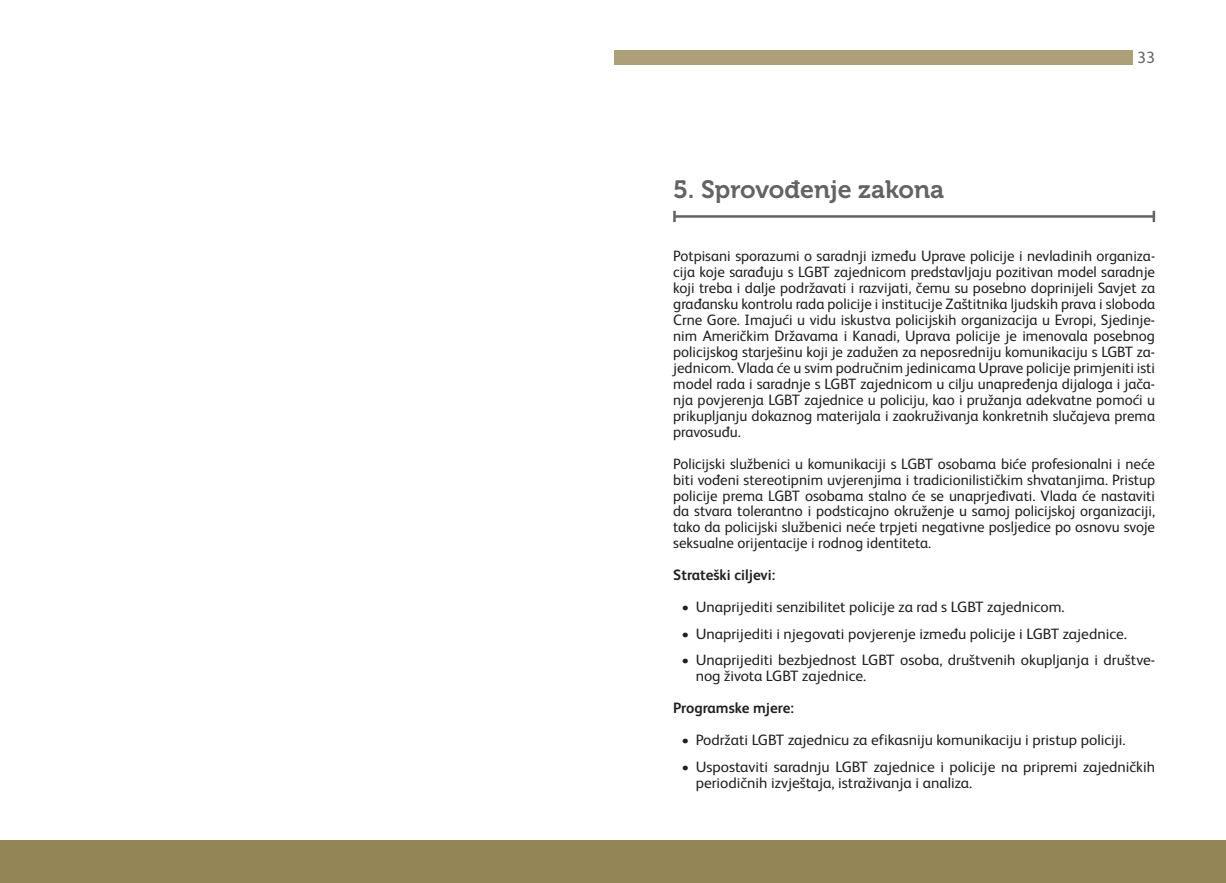
<style>
.page{position:relative;width:1226px;height:883px;background:#fff}
.page>*{position:absolute;margin:0;border:0;box-sizing:border-box;transform-origin:0 0}
.t1{font:25px "Museo 700";color:#636366}
.t2{font:16.25px "FS Albert";color:#636366}
.t3{font:15px/15.9px "FS Albert";color:#231f20;text-align:justify}
.t4{font:700 15px "FS Albert";color:#231f20}
</style>
<div class="page">
<div style="left:0;top:840px;width:1225px;height:42px;background:#948556"></div>
<div style="left:94px;top:50px;width:1038px;height:15px;background:#ada078"></div>
<hr style="left:674px;top:215px;width:480px;height:3px;background:#636366">
<svg style="left:673px;top:211px;width:3px;height:11px"></svg>
<svg style="left:1153px;top:211px;width:2px;height:11px"></svg>
<div style="left:0;top:9px;width:613px;height:178px;background:#fff"></div>
<h1 class="t1" style="left:673px;top:175px;width:273px">5. Sprovođenje zakona</h1>
<p class="t2" style="left:1137px;top:48px;width:19px">33</p>
<p class="t3" style="left:673px;top:248px;width:483px">Potpisani sporazumi o saradnji između Uprave policije i nevladinih organiza&shy;cija koje sarađuju s LGBT zajednicom predstavljaju pozitivan model saradnje koji treba i dalje podržavati i razvijati, čemu su posebno doprinijeli Savjet za građansku kontrolu rada policije i institucije Zaštitnika ljudskih prava i sloboda Crne Gore. Imajući u vidu iskustva policijskih organizacija u Evropi, Sjedinje&shy;nim Američkim Državama i Kanadi, Uprava policije je imenovala posebnog policijskog starješinu koji je zadužen za neposredniju komunikaciju s LGBT za&shy;jednicom. Vlada će u svim područnim jedinicama Uprave policije primjeniti isti model rada i saradnje s LGBT zajednicom u cilju unapređenja dijaloga i jača&shy;nja povjerenja LGBT zajednice u policiju, kao i pružanja adekvatne pomoći u prikupljanju dokaznog materijala i zaokruživanja konkretnih slučajeva prema pravosuđu.</p>
<p class="t3" style="left:673px;top:455px;width:483px">Policijski službenici u komunikaciji s LGBT osobama biće profesionalni i neće biti vođeni stereotipnim uvjerenjima i tradicionilističkim shvatanjima. Pristup policije prema LGBT osobama stalno će se unaprjeđivati. Vlada će nastaviti da stvara tolerantno i podsticajno okruženje u samoj policijskoj organizaciji, tako da policijski službenici neće trpjeti negativne posljedice po osnovu svoje seksualne orijentacije i rodnog identiteta.</p>
<p class="t4" style="left:673px;top:566px;width:104px">Strateški ciljevi:</p>
<p class="t3" style="left:682px;top:599px;width:385px">• Unaprijediti senzibilitet policije za rad s LGBT zajednicom.</p>
<p class="t3" style="left:682px;top:625px;width:447px">• Unaprijediti i njegovati povjerenje između policije i LGBT zajednice.</p>
<p class="t3" style="left:696px;top:652px;width:461px;text-indent:-14px">• Unaprijediti bezbjednost LGBT osoba, društvenih okupljanja i društve&shy;nog života LGBT zajednice.</p>
<p class="t4" style="left:673px;top:699px;width:122px">Programske mjere:</p>
<p class="t3" style="left:682px;top:731px;width:446px">• Podržati LGBT zajednicu za efikasniju komunikaciju i pristup policiji.</p>
<p class="t3" style="left:696px;top:758px;width:461px;text-indent:-14px">• Uspostaviti saradnju LGBT zajednice i policije na pripremi zajedničkih periodičnih izvještaja, istraživanja i analiza.</p>
</div>
